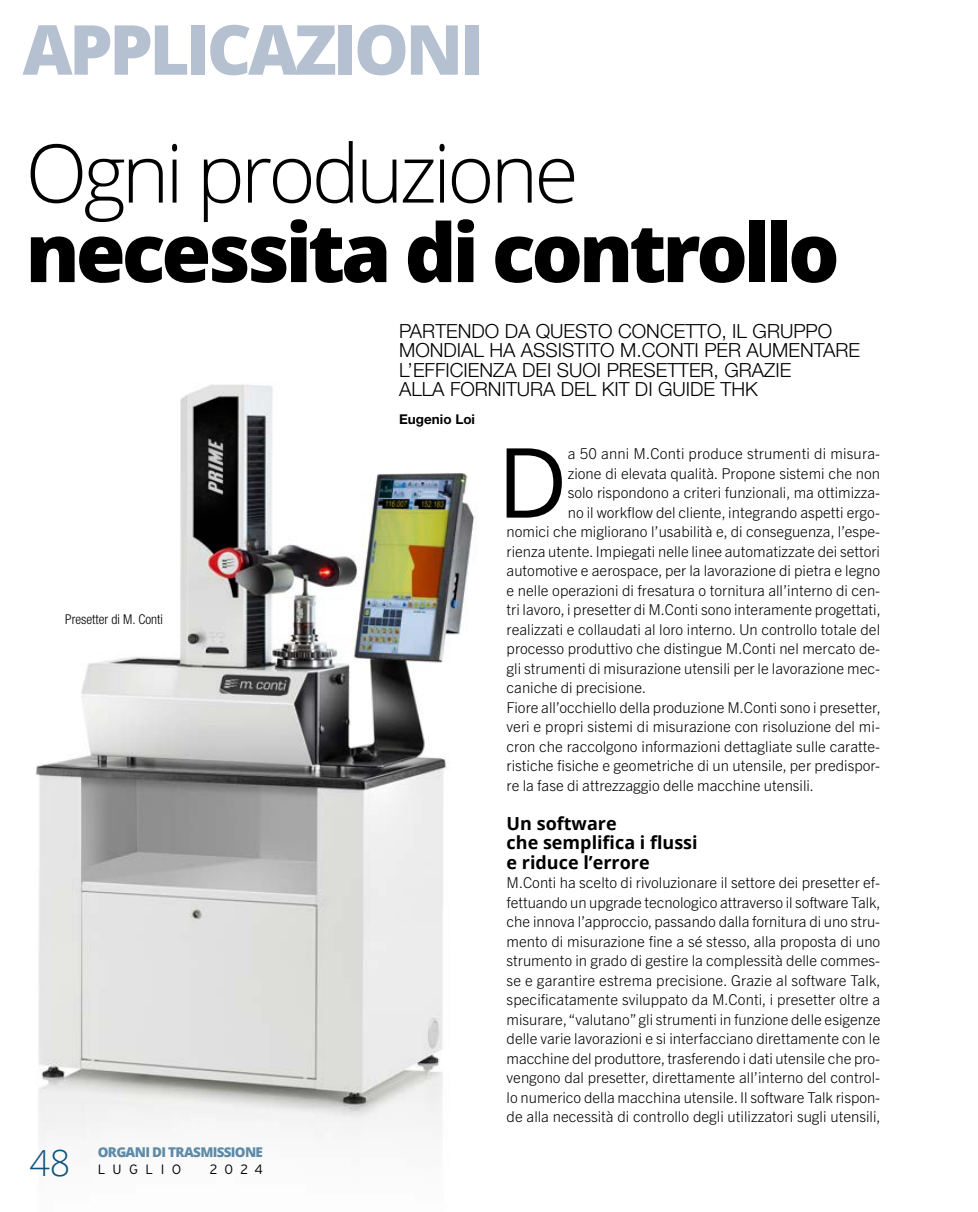
<style>
.page{position:relative;width:978px;height:1212px;background:#fff}
.page>*{position:absolute;margin:0;border:0;box-sizing:border-box;transform-origin:0 0}
.OT22_testo_capolettera{font:96.9px "Open Sans";color:#000}
.OT22_titolo_bold{font:800 81px "Open Sans";letter-spacing:-.05em;color:#000}
.OT22_titolo_light{font:300 81px "Open Sans";letter-spacing:-.05em;color:#000}
.t1{font:800 69px "Open Sans";letter-spacing:-.05em;color:#b5c1d1}
.t2{font:300 36px "Open Sans";color:#0c527a}
.OT22_sommario{font:300 19.5px/19.5px "Helvetica Neue LT Std";color:#000}
.OT22_titolino{font:700 18px "Open Sans";color:#000}
.OT22_testo{font:300 15px/19.5px "Trade Gothic Next LT Pro";color:#000;text-align:justify}
.OT22_testo_capolettera-2{font:300 15px "Trade Gothic Next LT Pro";color:#000}
.t3{font:800 13.5px "Open Sans";letter-spacing:-.05em;color:#5e8ba8}
.OT22_dida_persona_corpo{font:300 condensed 13.5px "Helvetica Neue LT Std";color:#000}
.t4{font:300 13.5px "Interstate";letter-spacing:.54em;color:#000}
.OT22_firma{font:700 13.5px "Helvetica Neue LT Std";color:#000}
</style>
<div class="page">
<img style="left:36px;top:384px;width:439px;height:756px">
<h3 class="t1" style="left:23px;top:-3px;width:463px">APPLICAZIONI</h3>
<p class="OT22_titolo_light" style="left:26px;top:118px;width:555px">Ogni produzione</p>
<p class="OT22_titolo_bold" style="left:26px;top:191px;width:816px">necessita di controllo</p>
<p class="OT22_dida_persona_corpo" style="left:65px;top:612px;width:99px">Presetter di M. Conti</p>
<h3 class="t2" style="left:30px;top:1138px;width:42px">48</h3>
<p class="t3" style="left:98px;top:1142px;width:167px">ORGANI DI TRASMISSIONE</p>
<p class="t4" style="left:98px;top:1161px;width:85px">luglio</p>
<p class="t4" style="left:210px;top:1161px;width:55px">2024</p>
<p class="OT22_sommario" style="left:399px;top:321px;width:463px">PARTENDO DA QUESTO CONCETTO, IL GRUPPO MONDIAL HA ASSISTITO M.CONTI PER AUMENTARE L’EFFICIENZA DEI SUOI PRESETTER, GRAZIE<br>ALLA FORNITURA DEL KIT DI GUIDE THK</p>
<p class="OT22_firma" style="left:399px;top:411px;width:77px">Eugenio Loi</p>
<p class="OT22_testo_capolettera" style="left:497px;top:416px;width:72px">D</p>
<p class="OT22_testo_capolettera-2" style="left:568px;top:443px;width:314px">a 50 anni M.Conti produce strumenti di misura-</p>
<p class="OT22_testo_capolettera-2" style="left:568px;top:463px;width:314px">zione di elevata qualità. Propone sistemi che non</p>
<p class="OT22_testo_capolettera-2" style="left:568px;top:482px;width:314px">solo rispondono a criteri funzionali, ma ottimizza-</p>
<p class="OT22_testo_capolettera-2" style="left:568px;top:502px;width:314px">no il workflow del cliente, integrando aspetti ergo-</p>
<p class="OT22_testo_capolettera-2" style="left:507px;top:521px;width:375px">nomici che migliorano l’usabilità e, di conseguenza, l’espe-</p>
<p class="OT22_testo_capolettera-2" style="left:507px;top:541px;width:375px">rienza utente. Impiegati nelle linee automatizzate dei settori</p>
<p class="OT22_testo_capolettera-2" style="left:507px;top:560px;width:375px">automotive e aerospace, per la lavorazione di pietra e legno</p>
<p class="OT22_testo_capolettera-2" style="left:507px;top:580px;width:375px">e nelle operazioni di fresatura o tornitura all’interno di cen-</p>
<p class="OT22_testo_capolettera-2" style="left:507px;top:599px;width:376px">tri lavoro, i presetter di M.Conti sono interamente progettati,</p>
<p class="OT22_testo_capolettera-2" style="left:507px;top:619px;width:375px">realizzati e collaudati al loro interno. Un controllo totale del</p>
<p class="OT22_testo_capolettera-2" style="left:507px;top:638px;width:375px">processo produttivo che distingue M.Conti nel mercato de-</p>
<p class="OT22_testo_capolettera-2" style="left:507px;top:658px;width:375px">gli strumenti di misurazione utensili per le lavorazione mec-</p>
<p class="OT22_testo_capolettera-2" style="left:507px;top:677px;width:141px">caniche di precisione.</p>
<p class="OT22_testo" style="left:507px;top:696px;width:376px">Fiore all’occhiello della produzione M.Conti sono i presetter, veri e propri sistemi di misurazione con risoluzione del mi&shy;cron che raccolgono informazioni dettagliate sulle caratte&shy;ristiche fisiche e geometriche di un utensile, per predispor&shy;re la fase di attrezzaggio delle macchine utensili.</p>
<p class="OT22_titolino" style="left:507px;top:810px;width:112px">Un software</p>
<p class="OT22_titolino" style="left:507px;top:830px;width:193px">che semplifica i flussi</p>
<p class="OT22_titolino" style="left:507px;top:849px;width:145px">e riduce l’errore</p>
<p class="OT22_testo" style="left:507px;top:872px;width:376px">M.Conti ha scelto di rivoluzionare il settore dei presetter ef&shy;fettuando un upgrade tecnologico attraverso il software Talk, che innova l’approccio, passando dalla fornitura di uno stru&shy;mento di misurazione fine a sé stesso, alla proposta di uno strumento in grado di gestire la complessità delle commes&shy;se e garantire estrema precisione. Grazie al software Talk, specificatamente sviluppato da M.Conti, i presetter oltre a misurare, “valutano” gli strumenti in funzione delle esigenze delle varie lavorazioni e si interfacciano direttamente con le macchine del produttore, trasferendo i dati utensile che pro&shy;vengono dal presetter, direttamente all’interno del control&shy;lo numerico della macchina utensile. Il software Talk rispon&shy;de alla necessità di controllo degli utilizzatori sugli utensili,</p>
</div>
